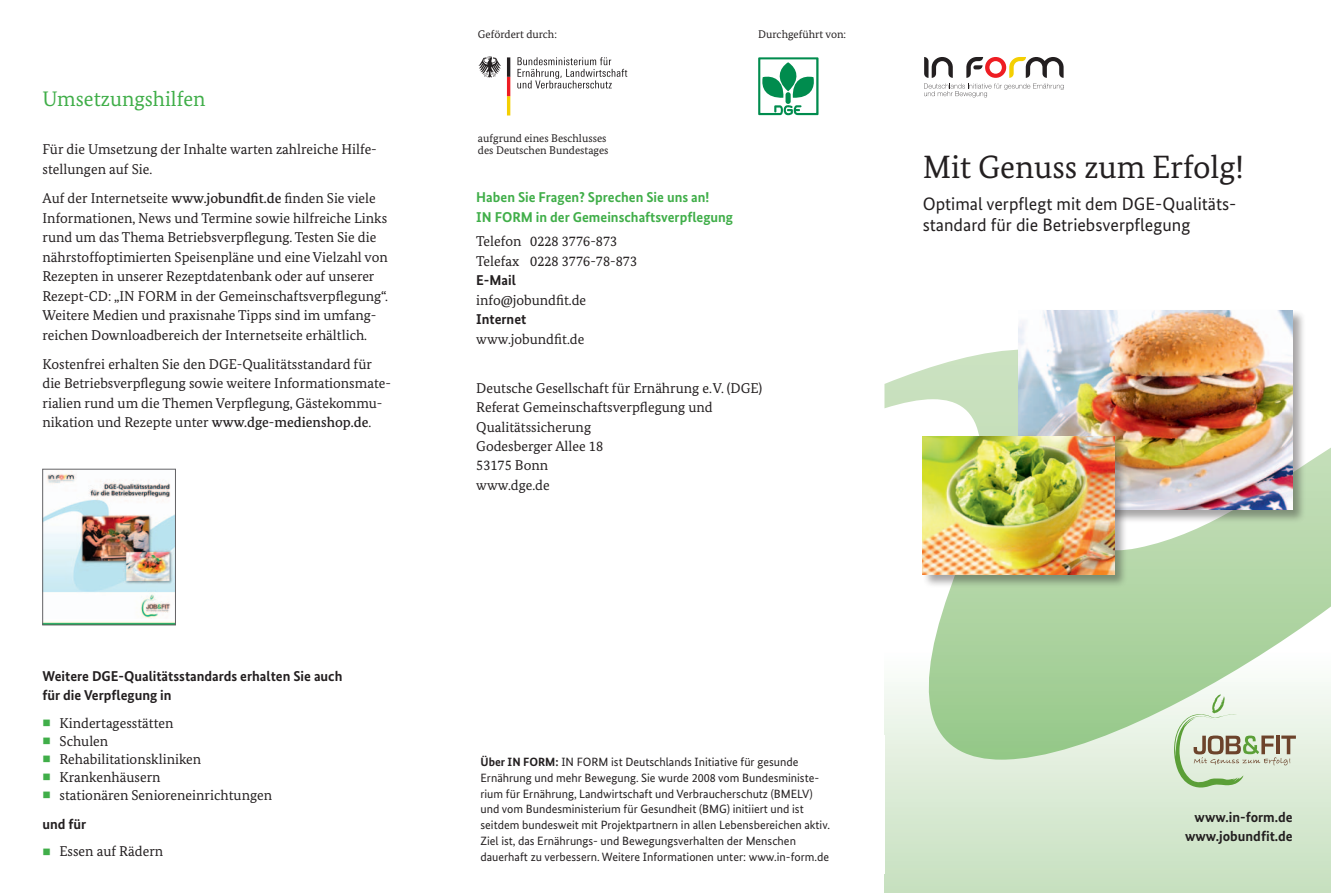
<style>
.page{position:relative;width:1331px;height:893px;background:#fff}
.page>*{position:absolute;margin:0;border:0;box-sizing:border-box;transform-origin:0 0}
.t1{font:32.25px "Bundes Serif";color:#231f20}
.t2{font:21px "Bundes Serif";color:#40ae49}
.t3{font:18px/21px "Bundes Sans";color:#231f20}
.t4{font:14.25px/19.5px "Bundes Serif";color:#231f20}
.t5{font:700 14.25px/19.5px "Bundes Sans";color:#231f20;text-align:right}
.t6{font:700 14.25px/19.5px "Bundes Sans";color:#40ae49}
.t7{font:12px/15.8px "Bundes Sans";color:#231f20}
.t8{font:11.1px/11.6px "Bundes Serif";color:#231f20}
.s1{font-weight:500}
.s2{font-weight:700}
</style>
<div class="page">
<svg style="left:884px;top:760px;width:447px;height:133px;background:#d3e7cd"></svg>
<svg style="left:884px;top:349px;width:447px;height:411px"></svg>
<svg style="left:924px;top:57px;width:140px;height:40px"></svg>
<svg style="left:478px;top:56px;width:23px;height:22px"></svg>
<svg style="left:507px;top:57px;width:3px;height:58px"></svg>
<svg style="left:517px;top:57px;width:110px;height:32px"></svg>
<svg style="left:758px;top:57px;width:60px;height:58px"></svg>
<div style="left:1017px;top:309px;width:289px;height:214px;background:#231f20;opacity:.4"></div>
<img style="left:1018px;top:310px;width:275px;height:200px">
<div style="left:922px;top:435px;width:205px;height:153px;background:#231f20;opacity:.4"></div>
<img style="left:923px;top:436px;width:191px;height:139px">
<svg style="left:1174px;top:694px;width:122px;height:94px;background:#d3dec8"></svg>
<img style="left:45px;top:471px;width:129px;height:152px">
<div style="left:43px;top:469px;width:133px;height:156px;border:1px solid #636366"></div>
<h2 class="t2" style="left:43px;top:86px;width:165px">Umsetzungshilfen</h2>
<p class="t4" style="left:43px;top:140px;width:336px">Für die Umsetzung der Inhalte warten zahlreiche Hilfe&shy;stellungen auf Sie.</p>
<p class="t4" style="left:43px;top:188px;width:347px">Auf der Internetseite <span class="s1">www.jobundfit.de</span> finden Sie viele Informationen, News und Termine sowie hilfreiche Links rund um das Thema Betriebsverpflegung. Testen Sie die nährstoffoptimierten Speisenpläne und eine Vielzahl von Rezepten in unserer Rezeptdatenbank oder auf unserer Rezept-CD: „IN FORM in der Gemeinschaftsverpflegung“.<br>Weitere Medien und praxisnahe Tipps sind im umfang&shy;reichen Downloadbereich der Internetseite erhältlich.</p>
<p class="t4" style="left:43px;top:354px;width:350px">Kostenfrei erhalten Sie den DGE-Qualitätsstandard für die Betriebsverpflegung sowie weitere Informationsmate&shy;rialien rund um die Themen Verpflegung, Gästekommu&shy;nikation und Rezepte unter <span class="s1">www.dge-medienshop.de</span>.</p>
<p class="t5" style="left:43px;top:666px;width:301px;text-align:left">Weitere DGE-Qualitätsstandards erhalten Sie auch für die Verpflegung in</p>
<p class="t4" style="left:60px;top:714px;width:214px;line-height:18px">Kindertagesstätten<br>Schulen<br>Rehabilitationskliniken<br>Krankenhäusern<br>stationären Senioreneinrichtungen</p>
<p class="t5" style="left:43px;top:814px;width:45px">und für</p>
<p class="t4" style="left:60px;top:842px;width:105px">Essen auf Rädern</p>
<p class="t8" style="left:478px;top:28px;width:81px">Gefördert durch:</p>
<p class="t8" style="left:478px;top:132px;width:132px">aufgrund eines Beschlusses des Deutschen Bundestages</p>
<p class="t8" style="left:758px;top:28px;width:89px">Durchgeführt von:</p>
<p class="t6" style="left:476px;top:188px;width:258px">Haben Sie Fragen? Sprechen Sie uns an!<br>IN FORM in der Gemeinschaftsverpflegung</p>
<p class="t4" style="left:476px;top:231px;width:162px">Telefon 0228 3776-873<br>Telefax 0228 3776-78-873</p>
<p class="t5" style="left:476px;top:270px;width:41px">E-Mail</p>
<p class="t4" style="left:476px;top:290px;width:112px">info@jobundfit.de</p>
<p class="t5" style="left:476px;top:309px;width:52px">Internet</p>
<p class="t4" style="left:476px;top:329px;width:110px">www.jobundfit.de</p>
<p class="t4" style="left:476px;top:378px;width:288px">Deutsche Gesellschaft für Ernährung e.V. (DGE)<br>Referat Gemeinschaftsverpflegung und<br>Qualitätssicherung<br>Godesberger Allee 18<br>53175 Bonn<br>www.dge.de</p>
<h1 class="t1" style="left:923px;top:147px;width:323px">Mit Genuss zum Erfolg!</h1>
<p class="t3" style="left:923px;top:193px;width:315px">Optimal verpflegt mit dem DGE-Qualitäts&shy;standard für die Betriebsverpflegung</p>
<p class="t7" style="left:480px;top:754px;width:351px"><span class="s2">Über IN FORM:</span> IN FORM ist Deutschlands Initiative für gesunde Ernährung und mehr Bewegung. Sie wurde 2008 vom Bundesministe&shy;rium für Ernährung, Landwirtschaft und Verbraucherschutz (BMELV) und vom Bundesministerium für Gesundheit (BMG) initiiert und ist seitdem bundesweit mit Projektpartnern in allen Lebensbereichen aktiv.<br>Ziel ist, das Ernährungs- und Bewegungsverhalten der Menschen dauerhaft zu verbessern. Weitere Informationen unter: www.in-form.de</p>
<p class="t5" style="left:1185px;top:807px;width:109px">www.in-form.de www.jobundfit.de</p>
</div>
